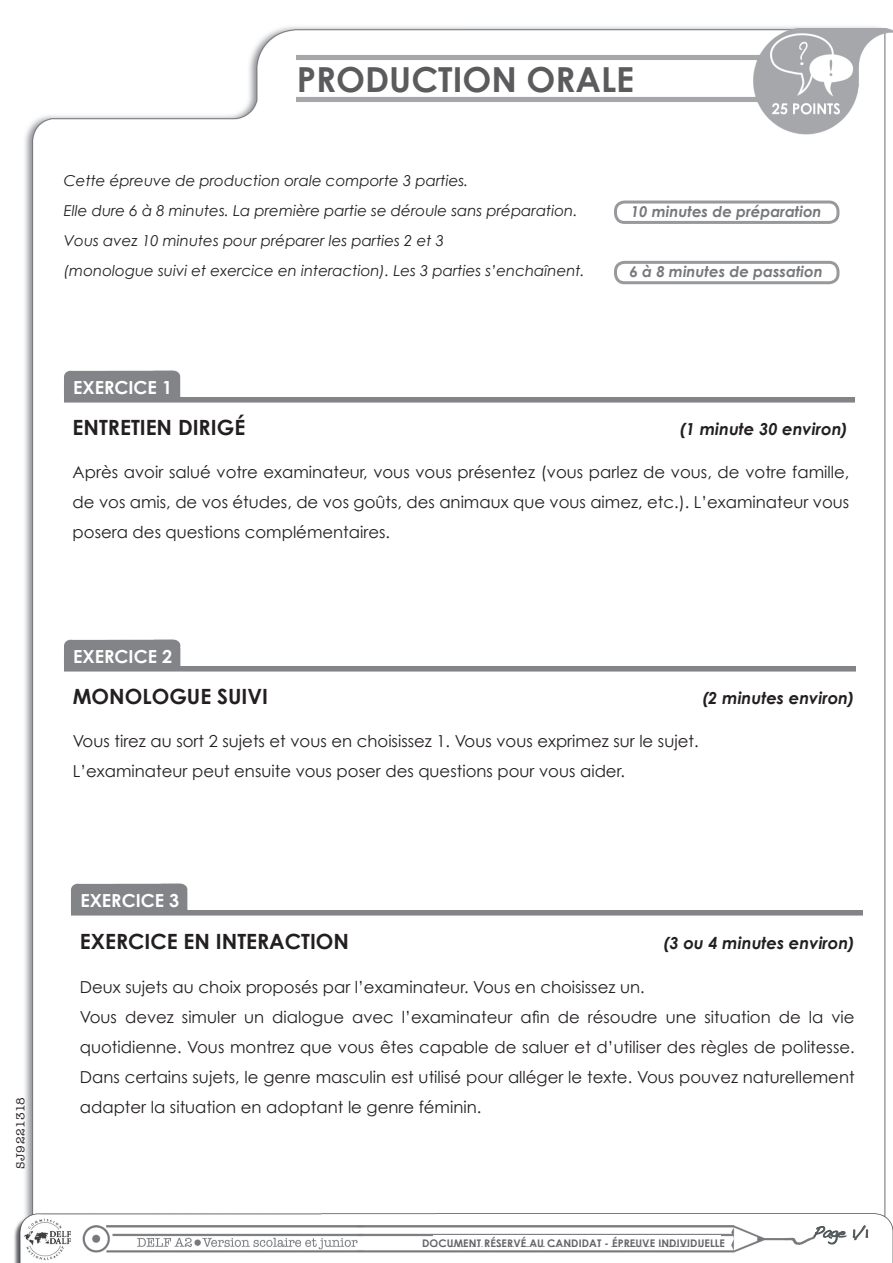
<style>
.page{position:relative;width:893px;height:1263px;background:#fff}
.page>*{position:absolute;margin:0;border:0;box-sizing:border-box;transform-origin:0 0}
.t1{font:700 34.5px "Century Gothic";color:#5b5b5e}
.t2{font:700 21px "Century Gothic";color:#231f20}
.t3{font:700 18px "Century Gothic";color:#fff}
.t4{font:16.5px/30px "Century Gothic";color:#231f20;text-align:justify}
.t5{font:italic 700 16.5px "Century Gothic";color:#231f20}
.t6{font:16.5px "Handwriting Dakota";color:#525a5c}
.t7{font:italic 15px "Century Gothic";color:#231f20}
.t8{font:italic 700 15px "Century Gothic";color:#77787b}
.t9{font:12px "American Typewriter";letter-spacing:.02em;color:#231f20}
.t10{font:700 10.5px "Century Gothic";letter-spacing:.01em;color:#656568}
</style>
<div class="page">
<img style="left:14px;top:26px;width:879px;height:1237px">
<img style="left:297px;top:26px;width:596px;height:127px">
<img style="left:57px;top:353px;width:819px;height:61px">
<div style="left:741px;top:374px;width:40px;height:21px;background:#fff"></div>
<img style="left:57px;top:622px;width:819px;height:61px">
<div style="left:742px;top:643px;width:39px;height:21px;background:#fff"></div>
<img style="left:64px;top:866px;width:819px;height:60px">
<div style="left:749px;top:887px;width:39px;height:21px;background:#fff"></div>
<svg style="left:813px;top:1226px;width:33px;height:18px"></svg>
<svg style="left:853px;top:1221px;width:15px;height:19px"></svg>
<div style="left:433px;top:1235px;width:288px;height:11px;background:#fff"></div>
<div style="left:614px;top:201px;width:225px;height:23px;border:3px solid #97999c;border-radius:9px"></div>
<div style="left:614px;top:261px;width:225px;height:23px;border:3px solid #97999c;border-radius:9px"></div>
<p class="t1" style="left:297px;top:58px;width:339px">PRODUCTION ORALE</p>
<p class="t7" style="left:64px;top:172px;width:406px">Cette épreuve de production orale comporte 3 parties.</p>
<p class="t7" style="left:64px;top:202px;width:515px">Elle dure 6 à 8 minutes. La première partie se déroule sans préparation.</p>
<p class="t7" style="left:64px;top:232px;width:382px">Vous avez 10 minutes pour préparer les parties 2 et 3</p>
<p class="t7" style="left:64px;top:262px;width:522px">(monologue suivi et exercice en interaction). Les 3 parties s’enchaînent.</p>
<p class="t8" style="left:631px;top:202px;width:192px">10 minutes de préparation</p>
<p class="t8" style="left:630px;top:262px;width:195px">6 à 8 minutes de passation</p>
<p class="t3" style="left:73px;top:376px;width:100px">EXERCICE 1</p>
<p class="t2" style="left:73px;top:414px;width:174px">ENTRETIEN DIRIGÉ</p>
<p class="t5" style="left:679px;top:418px;width:170px">(1 minute 30 environ)</p>
<p class="t4" style="left:73px;top:457px;width:778px">Après avoir salué votre examinateur, vous vous présentez (vous parlez de vous, de votre famille, de vos amis, de vos études, de vos goûts, des animaux que vous aimez, etc.). L’examinateur vous posera des questions complémentaires.</p>
<p class="t3" style="left:73px;top:645px;width:100px">EXERCICE 2</p>
<p class="t2" style="left:73px;top:683px;width:197px">MONOLOGUE SUIVI</p>
<p class="t5" style="left:702px;top:687px;width:154px">(2 minutes environ)</p>
<p class="t4" style="left:73px;top:726px;width:627px">Vous tirez au sort 2 sujets et vous en choisissez 1. Vous vous exprimez sur le sujet.</p>
<p class="t4" style="left:73px;top:756px;width:554px">L’examinateur peut ensuite vous poser des questions pour vous aider.</p>
<p class="t9" style="left:11px;top:1169px;width:74px;rotate:-90deg">SJ9221318</p>
<p class="t3" style="left:80px;top:889px;width:100px">EXERCICE 3</p>
<p class="t2" style="left:80px;top:929px;width:271px">EXERCICE EN INTERACTION</p>
<p class="t5" style="left:663px;top:933px;width:193px">(3 ou 4 minutes environ)</p>
<p class="t4" style="left:80px;top:972px;width:566px">Deux sujets au choix proposés par l’examinateur. Vous en choisissez un.</p>
<p class="t4" style="left:80px;top:1002px;width:776px">Vous devez simuler un dialogue avec l’examinateur afin de résoudre une situation de la vie</p>
<p class="t4" style="left:80px;top:1032px;width:776px">quotidienne. Vous montrez que vous êtes capable de saluer et d’utiliser des règles de politesse.<br>Dans certains sujets, le genre masculin est utilisé pour alléger le texte. Vous pouvez naturellement adapter la situation en adoptant le genre féminin.</p>
<p class="t10" style="left:422px;top:1236px;width:304px">DOCUMENT RÉSERVÉ AU CANDIDAT - ÉPREUVE INDIVIDUELLE</p>
<p class="t6" style="left:813px;top:1222px;width:57px">Page 1/1</p>
</div>
